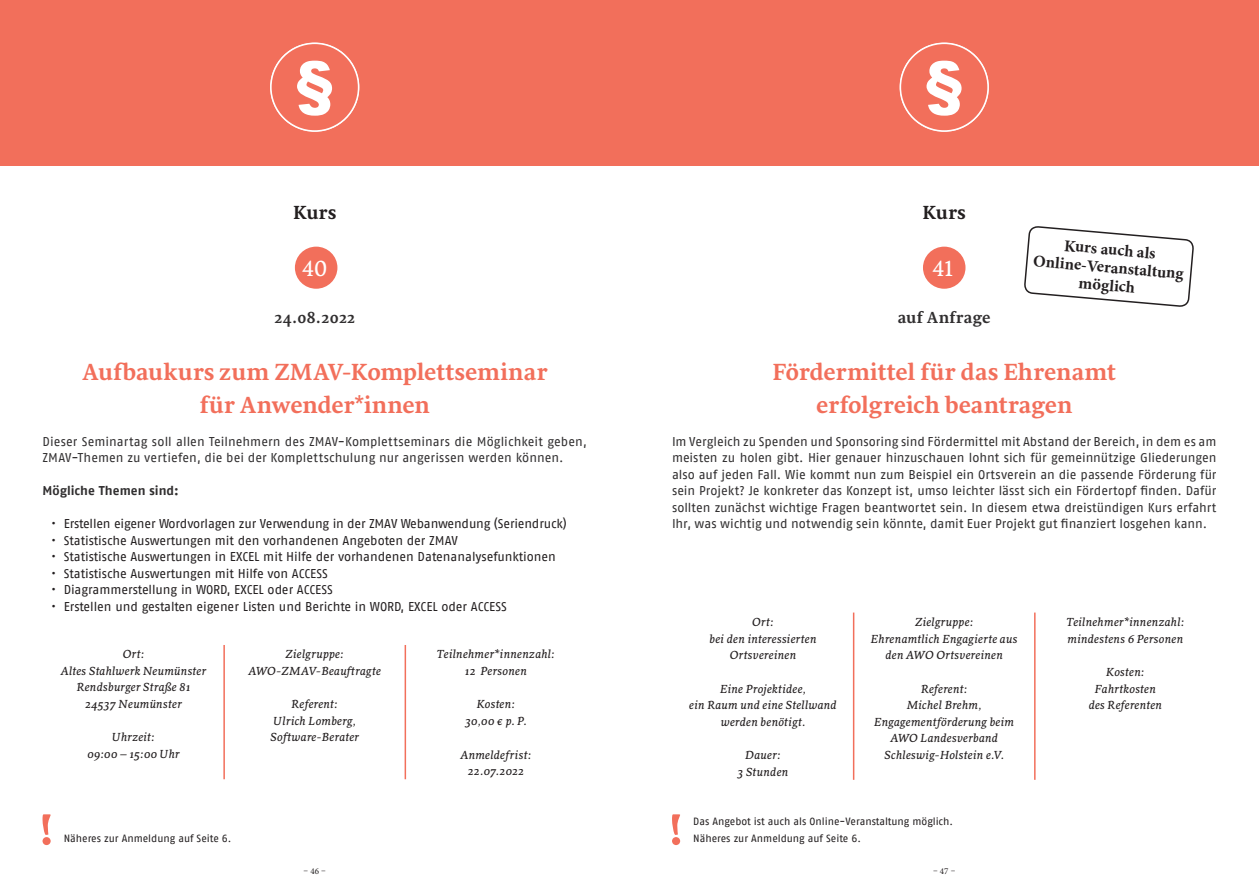
<style>
.page{position:relative;width:1259px;height:893px;background:#fff}
.page>*{position:absolute;margin:0;border:0;box-sizing:border-box;transform-origin:0 0}
.RZ_1016_Überschrift{font:700 24px/33px "Sirba";color:#f26f5b;text-align:center}
.RZ_1016_Kursnummer{font:22.5px "Sirba";color:#fff}
.t1{font:700 19.5px "Sirba";letter-spacing:.01em;color:#231f20}
.t2{font:700 16.5px/18px "Minion Pro";color:#231f20;text-align:center}
.RZ_1016_Tag{font:700 16.5px "Sirba";letter-spacing:.01em;color:#312f30}
.RZ_1016_Mengentext_B{font:12.75px/16.5px "AWO Fago Office";letter-spacing:.005em;color:#312f30}
.t3{font:12.75px "AWO Fago Office";letter-spacing:-.005em;color:#231f20}
.RZ_1016_Mengentext_B-2{font:700 12.75px "AWO Fago Office";letter-spacing:.005em;color:#312f30}
.RZ_1016_Veranstaltun{font:italic 12px/16.5px "Sirba";letter-spacing:.015em;color:#231f20;text-align:center}
.RZ_1016_sonstiges{font:10.5px "AWO Fago Office";color:#231f20}
.t4{font:9px "Minion Pro";color:#231f20}
</style>
<div class="page">
<div style="left:0;top:0;width:629px;height:166px;background:#f26f5b"></div>
<div style="left:295px;top:247px;width:42px;height:42px;background:#f26f5b;border-radius:50%"></div>
<hr style="left:223px;top:645px;width:2px;height:134px;background:#f26f5b">
<hr style="left:404px;top:645px;width:2px;height:134px;background:#f26f5b">
<hr style="left:853px;top:613px;width:1px;height:167px;background:#f26f5b">
<hr style="left:1034px;top:613px;width:1px;height:167px;background:#f26f5b">
<div style="left:923px;top:247px;width:42px;height:42px;background:#f26f5b;border-radius:50%"></div>
<div style="left:629px;top:0;width:630px;height:166px;background:#f26f5b"></div>
<svg style="left:43px;top:814px;width:8px;height:31px"></svg>
<svg style="left:672px;top:814px;width:8px;height:31px"></svg>
<svg style="left:1024px;top:226px;width:170px;height:81px"></svg>
<svg style="left:270px;top:43px;width:89px;height:89px"></svg>
<svg style="left:899px;top:43px;width:90px;height:89px"></svg>
<h3 class="t1" style="left:293px;top:197px;width:45px">Kurs</h3>
<h3 class="t1" style="left:922px;top:197px;width:45px">Kurs</h3>
<p class="RZ_1016_Kursnummer" style="left:302px;top:252px;width:27px">40</p>
<p class="RZ_1016_Tag" style="left:274px;top:305px;width:83px">24.08.2022</p>
<p class="RZ_1016_Kursnummer" style="left:933px;top:252px;width:22px">41</p>
<p class="RZ_1016_Tag" style="left:898px;top:305px;width:94px">auf Anfrage</p>
<p class="t2" style="left:1035px;top:233px;width:152px;rotate:5deg">Kurs auch als<br>Online-Veranstaltung</p>
<p class="t2" style="left:1079px;top:273px;width:58px;rotate:5deg">möglich</p>
<p class="RZ_1016_Überschrift" style="left:82px;top:355px;width:467px">Aufbaukurs zum ZMAV-Komplettseminar für Anwender*innen</p>
<p class="RZ_1016_Mengentext_B" style="left:43px;top:433px;width:546px">Dieser Seminartag soll allen Teilnehmern des ZMAV-Komplettseminars die Möglichkeit geben,<br>ZMAV-Themen zu vertiefen, die bei der Komplettschulung nur angerissen werden können.</p>
<p class="RZ_1016_Mengentext_B-2" style="left:43px;top:483px;width:138px">Mögliche Themen sind:</p>
<p class="t3" style="left:51px;top:516px;width:517px">• Erstellen eigener Wordvorlagen zur Verwendung in der ZMAV Webanwendung (Seriendruck)</p>
<p class="t3" style="left:51px;top:533px;width:408px">• Statistische Auswertungen mit den vorhandenen Angeboten der ZMAV</p>
<p class="t3" style="left:51px;top:549px;width:506px">• Statistische Auswertungen in EXCEL mit Hilfe der vorhandenen Datenanalysefunktionen</p>
<p class="t3" style="left:51px;top:566px;width:278px">• Statistische Auswertungen mit Hilfe von ACCESS</p>
<p class="t3" style="left:51px;top:582px;width:283px">• Diagrammerstellung in WORD, EXCEL oder ACCESS</p>
<p class="t3" style="left:51px;top:599px;width:457px">• Erstellen und gestalten eigener Listen und Berichte in WORD, EXCEL oder ACCESS</p>
<p class="RZ_1016_Veranstaltun" style="left:61px;top:645px;width:147px">Ort:<br>Altes Stahlwerk Neumünster<br>Rendsburger Straße 81<br>24537 Neumünster</p>
<p class="RZ_1016_Veranstaltun" style="left:87px;top:728px;width:94px">Uhrzeit:<br>09:00 –15:00 Uhr</p>
<p class="RZ_1016_Veranstaltun" style="left:248px;top:645px;width:134px">Zielgruppe:<br>AWO-ZMAV-Beauftragte</p>
<p class="RZ_1016_Veranstaltun" style="left:270px;top:695px;width:90px">Referent:<br>Ulrich Lomberg,<br>Software-Berater</p>
<p class="RZ_1016_sonstiges" style="left:64px;top:832px;width:169px">Näheres zur Anmeldung auf Seite 6.</p>
<p class="RZ_1016_Veranstaltun" style="left:437px;top:645px;width:120px">Teilnehmer*innenzahl:<br>12 Personen</p>
<p class="RZ_1016_Veranstaltun" style="left:465px;top:695px;width:63px">Kosten:<br>30,00 € p. P.</p>
<p class="RZ_1016_Veranstaltun" style="left:460px;top:745px;width:72px">Anmeldefrist:<br>22.07.2022</p>
<p class="RZ_1016_Überschrift" style="left:772px;top:355px;width:345px">Fördermittel für das Ehrenamt erfolgreich beantragen</p>
<p class="RZ_1016_Mengentext_B" style="left:672px;top:433px;width:546px;text-align:justify">Im Vergleich zu Spenden und Sponsoring sind Fördermittel mit Abstand der Bereich, in dem es am meisten zu holen gibt. Hier genauer hinzuschauen lohnt sich für gemeinnützige Gliederungen also auf jeden Fall. Wie kommt nun zum Beispiel ein Ortsverein an die passende Förderung für sein Projekt? Je konkreter das Konzept ist, umso leichter lässt sich ein Fördertopf finden. Dafür sollten zunächst wichtige Fragen beantwortet sein. In diesem etwa dreistündigen Kurs erfahrt Ihr, was wichtig und notwendig sein könnte, damit Euer Projekt gut finanziert losgehen kann.</p>
<p class="RZ_1016_Veranstaltun" style="left:709px;top:613px;width:109px">Ort:<br>bei den interessierten<br>Ortsvereinen</p>
<p class="RZ_1016_Veranstaltun" style="left:689px;top:679px;width:149px">Eine Projektidee,<br>ein Raum und eine Stellwand werden benötigt.</p>
<p class="RZ_1016_Veranstaltun" style="left:737px;top:746px;width:52px">Dauer:<br>3 Stunden</p>
<p class="RZ_1016_Veranstaltun" style="left:871px;top:613px;width:148px">Zielgruppe:<br>Ehrenamtlich Engagierte aus den AWO Ortsvereinen</p>
<p class="RZ_1016_Veranstaltun" style="left:874px;top:679px;width:142px">Referent:<br>Michel Brehm,<br>Engagementförderung beim<br>AWO Landesverband<br>Schleswig-Holstein e.V.</p>
<p class="RZ_1016_sonstiges" style="left:693px;top:815px;width:261px">Das Angebot ist auch als Online-Veranstaltung möglich.</p>
<p class="RZ_1016_sonstiges" style="left:693px;top:832px;width:169px">Näheres zur Anmeldung auf Seite 6.</p>
<p class="RZ_1016_Veranstaltun" style="left:1066px;top:613px;width:120px;text-align:left">Teilnehmer*innenzahl: mindestens 6 Personen</p>
<p class="RZ_1016_Veranstaltun" style="left:1088px;top:663px;width:75px">Kosten:<br>Fahrtkosten des Referenten</p>
<p class="t4" style="left:303px;top:865px;width:24px">– 46 –</p>
<p class="t4" style="left:933px;top:865px;width:24px">– 47 –</p>
</div>
